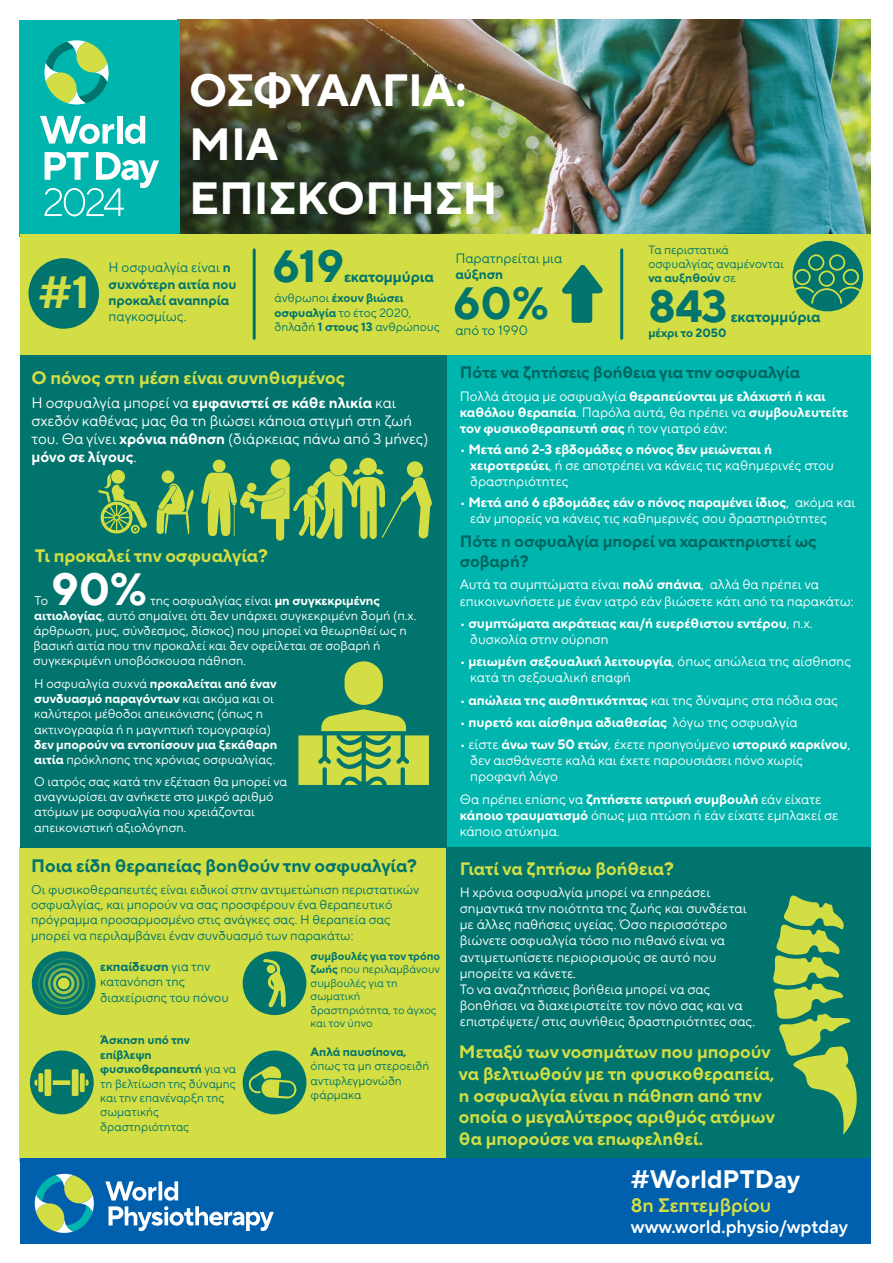
<style>
.page{position:relative;width:893px;height:1263px;background:#fff}
.page>*{position:absolute;margin:0;border:0;box-sizing:border-box;transform-origin:0 0}
.t1{font:700 45px/54px "TT Norms Pro";color:#fff}
.t2{font:700 45px "TT Norms Pro";color:#00746d}
.t3{font:700 45px "TT Norms Pro";color:#d2de43}
.t4{font:700 25.2px "TT Norms Pro";color:#fff}
.t5{font:600 19.5px "TT Norms Pro";color:#d2de43}
.t6{font:700 18px/21.6px "TT Norms Pro";color:#d2de43}
.t7{font:700 18px "TT Norms Pro";color:#00746d}
.t8{font:600 18px "TT Norms Pro";color:#fff}
.t9{font:700 16.5px/19.8px "TT Norms Pro";color:#006660}
.t10{font:15px/18px "TT Norms Pro";color:#fff}
.t11{font:700 15px "TT Norms Pro";color:#00746d}
.t12{font:13.5px/16.2px "TT Norms Pro";color:#fff}
.t13{font:700 13.5px/16.2px "TT Norms Pro";color:#fff}
.t14{font:700 13.5px/16.2px "TT Norms Pro";color:#00746d}
.t15{font:13.5px "TT Norms Pro";color:#00746d}
.t16{font:12.75px/15.3px "TT Norms Pro";color:#fff}
.t17{font:12.75px/15.3px "TT Norms Pro";color:#00746d}
.t18{font:700 12.75px/15.3px "TT Norms Pro";color:#fff}
.t19{font:12px/14.4px "TT Norms Pro";color:#00746d}
.t20{font:700 12px "TT Norms Pro";color:#00746d}
.t21{font:11.25px/13.5px "TT Norms Pro";color:#00746d}
.s1{font-weight:400}
.s2{font-weight:700}
</style>
<div class="page">
<img style="left:180px;top:20px;width:690px;height:214px">
<div style="left:20px;top:848px;width:426px;height:315px;background:#d2de43"></div>
<div style="left:20px;top:20px;width:160px;height:216px;background:#00b5ae"></div>
<svg style="left:44px;top:40px;width:65px;height:64px"></svg>
<svg style="left:40px;top:116px;width:74px;height:28px"></svg>
<div style="left:117px;top:116px;width:6px;height:28px;background:#fff"></div>
<svg style="left:125px;top:116px;width:20px;height:28px"></svg>
<svg style="left:44px;top:152px;width:115px;height:64px"></svg>
<div style="left:446px;top:351px;width:424px;height:497px;background:#00b5ae"></div>
<div style="left:20px;top:351px;width:426px;height:497px;background:#00746d"></div>
<div style="left:30px;top:1050px;width:64px;height:64px;background:#00746d;border-radius:50%"></div>
<div style="left:446px;top:848px;width:424px;height:315px;background:#00746d"></div>
<div style="left:32px;top:951px;width:64px;height:64px;background:#00746d;border-radius:50%"></div>
<div style="left:243px;top:1050px;width:63px;height:64px;background:#00746d;border-radius:50%"></div>
<div style="left:243px;top:951px;width:63px;height:64px;background:#00746d;border-radius:50%"></div>
<svg style="left:298px;top:661px;width:131px;height:124px"></svg>
<svg style="left:34px;top:1069px;width:55px;height:27px"></svg>
<svg style="left:263px;top:959px;width:23px;height:48px"></svg>
<svg style="left:247px;top:1065px;width:50px;height:35px"></svg>
<svg style="left:38px;top:958px;width:51px;height:51px"></svg>
<svg style="left:773px;top:895px;width:84px;height:240px"></svg>
<svg style="left:201px;top:458px;width:231px;height:81px"></svg>
<div style="left:162px;top:470px;width:12px;height:13px;background:#d2de43;border-radius:50%"></div>
<svg style="left:156px;top:481px;width:38px;height:53px"></svg>
<div style="left:111px;top:470px;width:14px;height:14px;background:#d2de43;border-radius:50%"></div>
<svg style="left:98px;top:473px;width:49px;height:61px"></svg>
<div style="left:20px;top:1158px;width:850px;height:86px;background:#0160ae"></div>
<svg style="left:105px;top:1181px;width:169px;height:50px"></svg>
<svg style="left:35px;top:1174px;width:59px;height:59px"></svg>
<div style="left:20px;top:234px;width:850px;height:121px;background:#d2de43"></div>
<div style="left:28px;top:258px;width:71px;height:71px;background:#00746d;border-radius:50%"></div>
<svg style="left:562px;top:265px;width:41px;height:58px"></svg>
<hr style="left:253px;top:250px;width:3px;height:88px;background:#00746d">
<hr style="left:620px;top:250px;width:3px;height:88px;background:#00746d">
<div style="left:792px;top:241px;width:71px;height:70px;background:#00746d;border-radius:50%"></div>
<svg style="left:792px;top:254px;width:71px;height:50px"></svg>
<h1 class="t3" style="left:38px;top:259px;width:53px">#1</h1>
<h1 class="t1" style="left:189px;top:60px;width:310px">ΟΣΦΥΑΛΓΙΑ:<br>ΜΙΑ<br>ΕΠΙΣΚΟΠΗΣΗ</h1>
<p class="t14" style="left:109px;top:259px;width:129px"><span class="s1">Η οσφυαλγία είναι</span> η συχνότερη αιτία που προκαλεί αναπηρία</p>
<p class="t15" style="left:109px;top:307px;width:79px">παγκοσμίως.</p>
<h1 class="t2" style="left:273px;top:233px;width:73px">619</h1>
<p class="t11" style="left:344px;top:266px;width:91px">εκατομμύρια</p>
<p class="t19" style="left:274px;top:290px;width:167px">άνθρωποι <span class="s2">έχουν βιώσει οσφυαλγία</span> το έτος 2020, δηλαδή <span class="s2">1 στους 13</span> ανθρώπους</p>
<p class="t15" style="left:455px;top:248px;width:108px">Παρατηρείται μια</p>
<p class="t14" style="left:455px;top:265px;width:49px">αύξηση</p>
<h1 class="t2" style="left:453px;top:270px;width:97px">60%</h1>
<p class="t15" style="left:455px;top:320px;width:74px">από το 1990</p>
<p class="t19" style="left:648px;top:241px;width:137px">Τα περιστατικά οσφυαλγίας αναμένονται <span class="s2">να αυξηθούν</span> σε</p>
<h1 class="t2" style="left:648px;top:273px;width:80px">843</h1>
<p class="t11" style="left:731px;top:306px;width:91px">εκατομμύρια</p>
<p class="t20" style="left:648px;top:324px;width:79px">μέχρι το 2050</p>
<h3 class="t6" style="left:32px;top:366px;width:315px">Ο πόνος στη μέση είναι συνηθισμένος</h3>
<p class="t10" style="left:32px;top:393px;width:399px">Η οσφυαλγία μπορεί να <span class="s2">εμφανιστεί σε κάθε ηλικία</span> και σχεδόν καθένας μας θα τη βιώσει κάποια στιγμή στη ζωή του. Θα γίνει <span class="s2">χρόνια πάθηση</span> (διάρκειας πάνω από 3 μήνες) <span class="s2">μόνο σε λίγους</span>.</p>
<h3 class="t6" style="left:35px;top:543px;width:235px">Τι προκαλεί την οσφυαλγία?</h3>
<p class="t16" style="left:35px;top:592px;width:15px">To</p>
<h1 class="t1" style="left:51px;top:559px;width:97px">90%</h1>
<p class="t16" style="left:33px;top:592px;width:385px;text-indent:117px">της οσφυαλγίας είναι <span class="s2">μη συγκεκριμένης αιτιολογίας</span>, αυτό σημαίνει ότι δεν υπάρχει συγκεκριμένη δομή (π.χ. άρθρωση, μυς, σύνδεσμος, δίσκος) που μπορεί να θεωρηθεί ως η βασική αιτία που την προκαλεί και δεν οφείλεται σε σοβαρή ή συγκεκριμένη υποβόσκουσα πάθηση.</p>
<p class="t16" style="left:34px;top:675px;width:244px">Η οσφυαλγία συχνά <span class="s2">προκαλείται από έναν συνδυασμό παραγόντων</span> και ακόμα και οι καλύτεροι μέθοδοι απεικόνισης (όπως η ακτινογραφία ή η μαγνητική τομογραφία)</p>
<p class="t18" style="left:34px;top:736px;width:245px">δεν μπορούν να εντοπίσουν μια ξεκάθαρη αιτία <span class="s1">πρόκλησης της χρόνιας οσφυαλγίας.</span></p>
<p class="t16" style="left:34px;top:772px;width:255px">Ο ιατρός σας κατά την εξέταση θα μπορεί να αναγνωρίσει αν ανήκετε στο μικρό αριθμό ατόμων με οσφυαλγία που χρειάζονται απεικονιστική αξιολόγηση.</p>
<h3 class="t7" style="left:31px;top:853px;width:387px">Ποια είδη θεραπείας βοηθούν την οσφυαλγία?</h3>
<p class="t17" style="left:31px;top:880px;width:390px">Οι φυσικοθεραπευτές είναι ειδικοί στην αντιμετώπιση περιστατικών οσφυαλγίας, και μπορούν να σας προσφέρουν ένα θεραπευτικό πρόγραμμα προσαρμοσμένο στις ανάγκες σας. Η θεραπεία σας μπορεί να περιλαμβάνει έναν συνδυασμό των παρακάτω:</p>
<p class="t17" style="left:100px;top:958px;width:130px"><span class="s2">εκπαίδευση</span> για την κατανόηση της διαχείρισης του πόνου</p>
<p class="t21" style="left:311px;top:948px;width:131px"><span class="s2">συμβουλές για τον τρόπο ζωής</span> που περιλαμβάνουν συμβουλές για τη σωματική δραστηριότητα, το άγχος και τον ύπνο</p>
<p class="t19" style="left:100px;top:1032px;width:137px"><span class="s2">Άσκηση υπό την επίβλεψη φυσικοθεραπευτή</span> για να τη βελτίωση της δύναμης και την επανέναρξη της σωματικής δραστηριότητας</p>
<p class="t20" style="left:311px;top:1042px;width:97px">Απλά παυσίπονα,</p>
<p class="t19" style="left:311px;top:1058px;width:120px">όπως τα μη στεροειδή αντιφλεγμονώδη φάρμακα</p>
<p class="t9" style="left:460px;top:361px;width:342px">Πότε να ζητήσεις βοήθεια για την οσφυαλγία</p>
<p class="t13" style="left:460px;top:387px;width:390px"><span class="s1">Πολλά άτομα με οσφυαλγία</span> θεραπεύονται με ελάχιστή ή και καθόλου θεραπεία<span class="s1">. Παρόλα αυτά, θα πρέπει να</span> συμβουλευτείτε τον φυσικοθεραπευτή σας <span class="s1">ή τον γιατρό εάν:</span></p>
<p class="t12" style="left:470px;top:440px;width:365px;text-indent:-11px">• <span class="s2">Μετά από 2-3 εβδομάδες ο πόνος δεν μειώνεται ή χειροτερεύει</span>, ή σε αποτρέπει να κάνεις τις καθημερινές στου δραστηριότητες</p>
<p class="t12" style="left:470px;top:493px;width:387px;text-indent:-11px">• <span class="s2">Μετά από 6 εβδομάδες εάν ο πόνος παραμένει ίδιος</span>, ακόμα και εάν μπορείς να κάνεις τις καθημερινές σου δραστηριότητες</p>
<p class="t9" style="left:460px;top:530px;width:358px">Πότε η οσφυαλγία μπορεί να χαρακτηριστεί ως σοβαρή?</p>
<p class="t12" style="left:460px;top:575px;width:395px">Αυτά τα συμπτώματα είναι <span class="s2">πολύ σπάνια</span>, αλλά θα πρέπει να επικοινωνήσετε με έναν ιατρό εάν βιώσετε κάτι από τα παρακάτω:</p>
<p class="t13" style="left:470px;top:614px;width:344px;text-indent:-11px"><span class="s1">•</span> συμπτώματα ακράτειας και/ή ευερέθιστου εντέρου<span class="s1">, π.χ. δυσκολία στην ούρηση</span></p>
<p class="t12" style="left:470px;top:652px;width:383px;text-indent:-11px">• <span class="s2">μειωμένη σεξουαλική λειτουργία</span>, όπως απώλεια της αίσθησης κατά τη σεξουαλική επαφή</p>
<p class="t12" style="left:460px;top:691px;width:380px">• <span class="s2">απώλεια της αισθητικότητας</span> και της δύναμης στα πόδια σας</p>
<p class="t13" style="left:460px;top:713px;width:339px"><span class="s1">•</span> πυρετό και αίσθημα αδιαθεσίας <span class="s1">λόγω της οσφυαλγία</span></p>
<p class="t12" style="left:470px;top:735px;width:382px;text-indent:-11px">• είστε <span class="s2">άνω των 50 ετών</span>, έχετε προηγούμενο <span class="s2">ιστορικό καρκίνου</span>, δεν αισθάνεστε καλά και έχετε παρουσιάσει πόνο χωρίς προφανή λόγο</p>
<p class="t12" style="left:460px;top:790px;width:380px">Θα πρέπει επίσης να <span class="s2">ζητήσετε ιατρική συμβουλή</span> εάν είχατε <span class="s2">κάποιο τραυματισμό</span> όπως μια πτώση ή εάν είχατε εμπλακεί σε κάποιο ατύχημα.</p>
<h3 class="t6" style="left:460px;top:856px;width:216px">Γιατί να ζητήσω βοήθεια?</h3>
<p class="t12" style="left:460px;top:883px;width:297px">Η χρόνια οσφυαλγία μπορεί να επηρεάσει σημαντικά την ποιότητα της ζωής και συνδέεται με άλλες παθήσεις υγείας. Όσο περισσότερο βιώνετε οσφυαλγία τόσο πιο πιθανό είναι να αντιμετωπίσετε περιορισμούς σε αυτό που μπορείτε να κάνετε.<br>Το να αναζητήσεις βοήθεια μπορεί να σας βοηθήσει να διαχειριστείτε τον πόνο σας και να επιστρέψετε/ στις συνήθεις δραστηριότητες σας.</p>
<h3 class="t6" style="left:459px;top:1040px;width:317px">Μεταξύ των νοσημάτων που μπορούν να βελτιωθούν με τη φυσικοθεραπεία, η οσφυαλγία είναι η πάθηση από την οποία ο μεγαλύτερος αριθμός ατόμων θα μπορούσε να επωφεληθεί.</h3>
<h2 class="t4" style="left:631px;top:1160px;width:171px">#WorldPTDay</h2>
<h3 class="t5" style="left:631px;top:1190px;width:142px">8η Σεπτεμβρίου</h3>
<h3 class="t8" style="left:631px;top:1213px;width:218px">www.world.physio/wptday</h3>
</div>
